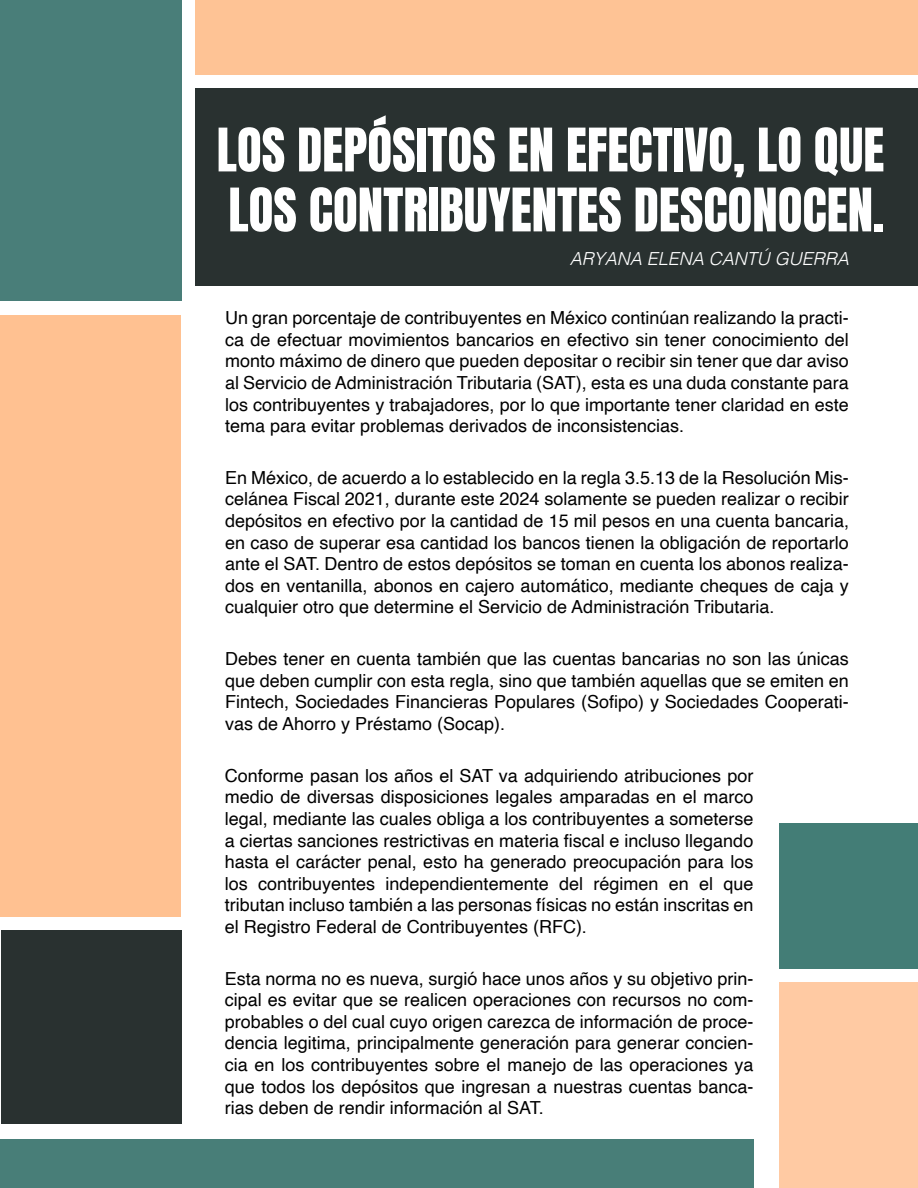
<style>
.page{position:relative;width:918px;height:1188px;background:#fff}
.page>*{position:absolute;margin:0;border:0;box-sizing:border-box;transform-origin:0 0}
.t1{font:51px/60px "Anton";color:#fff}
.t2{font:18px/21.6px "Helvetica";color:#000;text-align:justify}
.t3{font:italic 300 18px "Helvetica";color:#fff}
</style>
<div class="page">
<div style="left:0;top:0;width:181px;height:301px;background:#497e79"></div>
<div style="left:0;top:315px;width:180px;height:601px;background:#ffc191"></div>
<div style="left:0;top:1140px;width:753px;height:48px;background:#487e78"></div>
<div style="left:195px;top:0;width:723px;height:75px;background:#fec395"></div>
<div style="left:195px;top:88px;width:723px;height:198px;background:#293130"></div>
<div style="left:780px;top:982px;width:138px;height:206px;background:#ffcaa3"></div>
<div style="left:780px;top:823px;width:138px;height:146px;background:#437d76"></div>
<div style="left:1px;top:930px;width:180px;height:194px;background:#293130"></div>
<h1 class="t1" style="left:217px;top:124px;width:670px">LOS DEPÓSITOS EN EFECTIVO, LO QUE<br>LOS CONTRIBUYENTES DESCONOCEN.</h1>
<p class="t3" style="left:570px;top:243px;width:281px">ARYANA ELENA CANTÚ GUERRA</p>
<p class="t2" style="left:225px;top:308px;width:625px">Un gran porcentaje de contribuyentes en México continúan realizando la practi&shy;ca de efectuar movimientos bancarios en efectivo sin tener conocimiento del monto máximo de dinero que pueden depositar o recibir sin tener que dar aviso al Servicio de Administración Tributaria (SAT), esta es una duda constante para los contribuyentes y trabajadores, por lo que importante tener claridad en este tema para evitar problemas derivados de inconsistencias.</p>
<p class="t2" style="left:225px;top:467px;width:625px">En México, de acuerdo a lo establecido en la regla 3.5.13 de la Resolución Mis&shy;celánea Fiscal 2021, durante este 2024 solamente se pueden realizar o recibir depósitos en efectivo por la cantidad de 15 mil pesos en una cuenta bancaria, en caso de superar esa cantidad los bancos tienen la obligación de reportarlo ante el SAT. Dentro de estos depósitos se toman en cuenta los abonos realiza&shy;dos en ventanilla, abonos en cajero automático, mediante cheques de caja y cualquier otro que determine el Servicio de Administración Tributaria.</p>
<p class="t2" style="left:225px;top:648px;width:625px">Debes tener en cuenta también que las cuentas bancarias no son las únicas que deben cumplir con esta regla, sino que también aquellas que se emiten en Fintech, Sociedades Financieras Populares (Sofipo) y Sociedades Cooperati&shy;vas de Ahorro y Préstamo (Socap).</p>
<p class="t2" style="left:225px;top:765px;width:530px">Conforme pasan los años el SAT va adquiriendo atribuciones por medio de diversas disposiciones legales amparadas en el marco legal, mediante las cuales obliga a los contribuyentes a someterse a ciertas sanciones restrictivas en materia fiscal e incluso llegando hasta el carácter penal, esto ha generado preocupación para los los contribuyentes independientemente del régimen en el que tributan incluso también a las personas físicas no están inscritas en el Registro Federal de Contribuyentes (RFC).</p>
<p class="t2" style="left:225px;top:968px;width:530px">Esta norma no es nueva, surgió hace unos años y su objetivo prin&shy;cipal es evitar que se realicen operaciones con recursos no com&shy;probables o del cual cuyo origen carezca de información de proce&shy;dencia legitima, principalmente generación para generar concien&shy;cia en los contribuyentes sobre el manejo de las operaciones ya que todos los depósitos que ingresan a nuestras cuentas banca&shy;rias deben de rendir información al SAT.</p>
</div>
